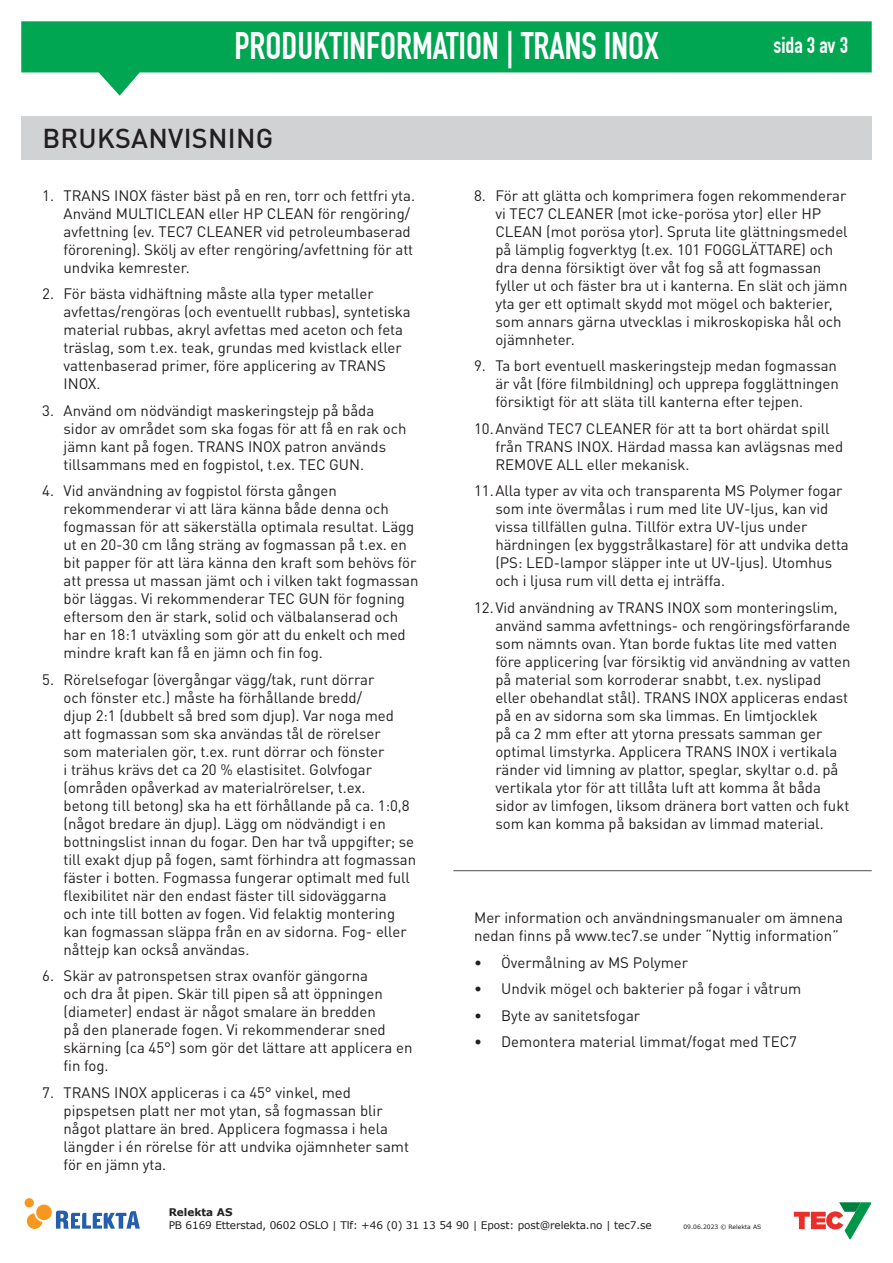
<style>
.page{position:relative;width:893px;height:1263px;background:#fff}
.page>*{position:absolute;margin:0;border:0;box-sizing:border-box;transform-origin:0 0}
.t1{font:37.5px "DIN Engschrift LT";color:#fff}
.Titler{font:500 27px "DIN Pro";letter-spacing:.01em;color:#231f20}
.t2{font:22.5px "DIN Engschrift LT";color:#fff}
.Brødtekst{font:15px/18px "DIN Pro";color:#231f20}
.t3{font:10.5px "Verdana";letter-spacing:-.01em;color:#231f20}
.t4{font:700 10.5px "Verdana";color:#231f20}
.t5{font:6px "Verdana";color:#231f20}
</style>
<div class="page">
<svg style="left:27px;top:1213px;width:15px;height:16px"></svg>
<div style="left:25px;top:1198px;width:9px;height:9px;background:#f7971d;border-radius:50%"></div>
<svg style="left:56px;top:1211px;width:84px;height:17px"></svg>
<div style="left:36px;top:1204px;width:16px;height:16px;background:#f7971d;border-radius:50%"></div>
<svg style="left:794px;top:1202px;width:77px;height:37px"></svg>
<svg style="left:21px;top:21px;width:851px;height:75px;fill:#00a652"></svg>
<div style="left:21px;top:116px;width:851px;height:44px;background:#d1d2d4"></div>
<hr style="left:453px;top:870px;width:419px;height:1px;background:#231f20">
<h1 class="t1" style="left:234px;top:23px;width:426px">PRODUKTINFORMATION | TRANS INOX</h1>
<h3 class="t2" style="left:773px;top:32px;width:76px">sida 3 av 3</h3>
<p class="Titler" style="left:42px;top:117px;width:232px">BRUKSANVISNING</p>
<p class="Brødtekst" style="left:64px;top:185px;width:353px;text-indent:-21px">1. TRANS INOX fäster bäst på en ren, torr och fettfri yta.<br>Använd MULTICLEAN eller HP CLEAN för rengöring/ avfettning (ev. TEC7 CLEANER vid petroleumbaserad förorening). Skölj av efter rengöring/avfettning för att undvika kemrester.</p>
<p class="Brødtekst" style="left:64px;top:283px;width:348px;text-indent:-21px">2. För bästa vidhäftning måste alla typer metaller avfettas/rengöras (och eventuellt rubbas), syntetiska material rubbas, akryl avfettas med aceton och feta träslag, som t.ex. teak, grundas med kvistlack eller vattenbaserad primer, före applicering av TRANS INOX.</p>
<p class="Brødtekst" style="left:64px;top:400px;width:344px;text-indent:-21px">3. Använd om nödvändigt maskeringstejp på båda sidor av området som ska fogas för att få en rak och jämn kant på fogen. TRANS INOX patron används tillsammans med en fogpistol, t.ex. TEC GUN.</p>
<p class="Brødtekst" style="left:64px;top:480px;width:356px;text-indent:-21px">4. Vid användning av fogpistol första gången rekommenderar vi att lära känna både denna och fogmassan för att säkerställa optimala resultat. Lägg ut en 20-30 cm lång sträng av fogmassan på t.ex. en bit papper för att lära känna den kraft som behövs för att pressa ut massan jämt och i vilken takt fogmassan bör läggas. Vi rekommenderar TEC GUN för fogning eftersom den är stark, solid och välbalanserad och har en 18:1 utväxling som gör att du enkelt och med mindre kraft kan få en jämn och fin fog.</p>
<p class="Brødtekst" style="left:64px;top:669px;width:354px;text-indent:-21px">5. Rörelsefogar (övergångar vägg/tak, runt dörrar<br>och fönster etc.) måste ha förhållande bredd/<br>djup 2:1 (dubbelt så bred som djup). Var noga med<br>att fogmassan som ska användas tål de rörelser<br>som materialen gör, t.ex. runt dörrar och fönster<br>i trähus krävs det ca 20 % elastisitet. Golvfogar (områden opåverkad av materialrörelser, t.ex.<br>betong till betong) ska ha ett förhållande på ca. 1:0,8 (något bredare än djup). Lägg om nödvändigt i en bottningslist innan du fogar. Den har två uppgifter; se till exakt djup på fogen, samt förhindra att fogmassan fäster i botten. Fogmassa fungerar optimalt med full flexibilitet när den endast fäster till sidoväggarna<br>och inte till botten av fogen. Vid felaktig montering kan fogmassan släppa från en av sidorna. Fog- eller nåttejp kan också användas.</p>
<p class="Brødtekst" style="left:64px;top:965px;width:350px;text-indent:-21px">6. Skär av patronspetsen strax ovanför gängorna<br>och dra åt pipen. Skär till pipen så att öppningen (diameter) endast är något smalare än bredden<br>på den planerade fogen. Vi rekommenderar sned skärning (ca 45°) som gör det lättare att applicera en fin fog.</p>
<p class="Brødtekst" style="left:64px;top:1082px;width:347px;text-indent:-21px">7. TRANS INOX appliceras i ca 45° vinkel, med pipspetsen platt ner mot ytan, så fogmassan blir något plattare än bred. Applicera fogmassa i hela längder i én rörelse för att undvika ojämnheter samt för en jämn yta.</p>
<p class="Brødtekst" style="left:495px;top:185px;width:354px;text-indent:-21px">8. För att glätta och komprimera fogen rekommenderar vi TEC7 CLEANER (mot icke-porösa ytor) eller HP CLEAN (mot porösa ytor). Spruta lite glättningsmedel på lämplig fogverktyg (t.ex. 101 FOGGLÄTTARE) och dra denna försiktigt över våt fog så att fogmassan fyller ut och fäster bra ut i kanterna. En slät och jämn yta ger ett optimalt skydd mot mögel och bakterier, som annars gärna utvecklas i mikroskopiska hål och ojämnheter.</p>
<p class="Brødtekst" style="left:495px;top:355px;width:345px;text-indent:-21px">9. Ta bort eventuell maskeringstejp medan fogmassan är våt (före filmbildning) och upprepa fogglättningen försiktigt för att släta till kanterna efter tejpen.</p>
<p class="Brødtekst" style="left:495px;top:418px;width:349px;text-indent:-21px">10.Använd TEC7 CLEANER för att ta bort ohärdat spill från TRANS INOX. Härdad massa kan avlägsnas med<br>REMOVE ALL eller mekanisk.</p>
<p class="Brødtekst" style="left:495px;top:480px;width:355px;text-indent:-21px">11.Alla typer av vita och transparenta MS Polymer fogar som inte övermålas i rum med lite UV-ljus, kan vid vissa tillfällen gulna. Tillför extra UV-ljus under härdningen (ex byggstrålkastare) för att undvika detta (PS: LED-lampor släpper inte ut UV-ljus). Utomhus och i ljusa rum vill detta ej inträffa.</p>
<p class="Brødtekst" style="left:495px;top:597px;width:357px;text-indent:-21px">12.Vid användning av TRANS INOX som monteringslim, använd samma avfettnings- och rengöringsförfarande som nämnts ovan. Ytan borde fuktas lite med vatten före applicering (var försiktig vid användning av vatten på material som korroderar snabbt, t.ex. nyslipad eller obehandlat stål). TRANS INOX appliceras endast på en av sidorna som ska limmas. En limtjocklek<br>på ca 2 mm efter att ytorna pressats samman ger optimal limstyrka. Applicera TRANS INOX i vertikala ränder vid limning av plattor, speglar, skyltar o.d. på vertikala ytor för att tillåta luft att komma åt båda sidor av limfogen, liksom dränera bort vatten och fukt som kan komma på baksidan av limmad material.</p>
<p class="Brødtekst" style="left:474px;top:907px;width:371px">Mer information och användningsmanualer om ämnena nedan finns på www.tec7.se under “Nyttig information”</p>
<p class="Brødtekst" style="left:474px;top:952px;width:216px">• Övermålning av MS Polymer</p>
<p class="Brødtekst" style="left:474px;top:978px;width:329px">• Undvik mögel och bakterier på fogar i våtrum</p>
<p class="Brødtekst" style="left:474px;top:1005px;width:168px">• Byte av sanitetsfogar</p>
<p class="Brødtekst" style="left:474px;top:1031px;width:324px">• Demontera material limmat/fogat med TEC7</p>
<p class="t4" style="left:169px;top:1205px;width:65px">Relekta AS</p>
<p class="t3" style="left:169px;top:1218px;width:484px">PB 6169 Etterstad, 0602 OSLO | Tlf: +46 (0) 31 13 54 90 | Epost: post@relekta.no | tec7.se</p>
<p class="t5" style="left:683px;top:1223px;width:79px">09.06.2023 © Relekta AS</p>
</div>
